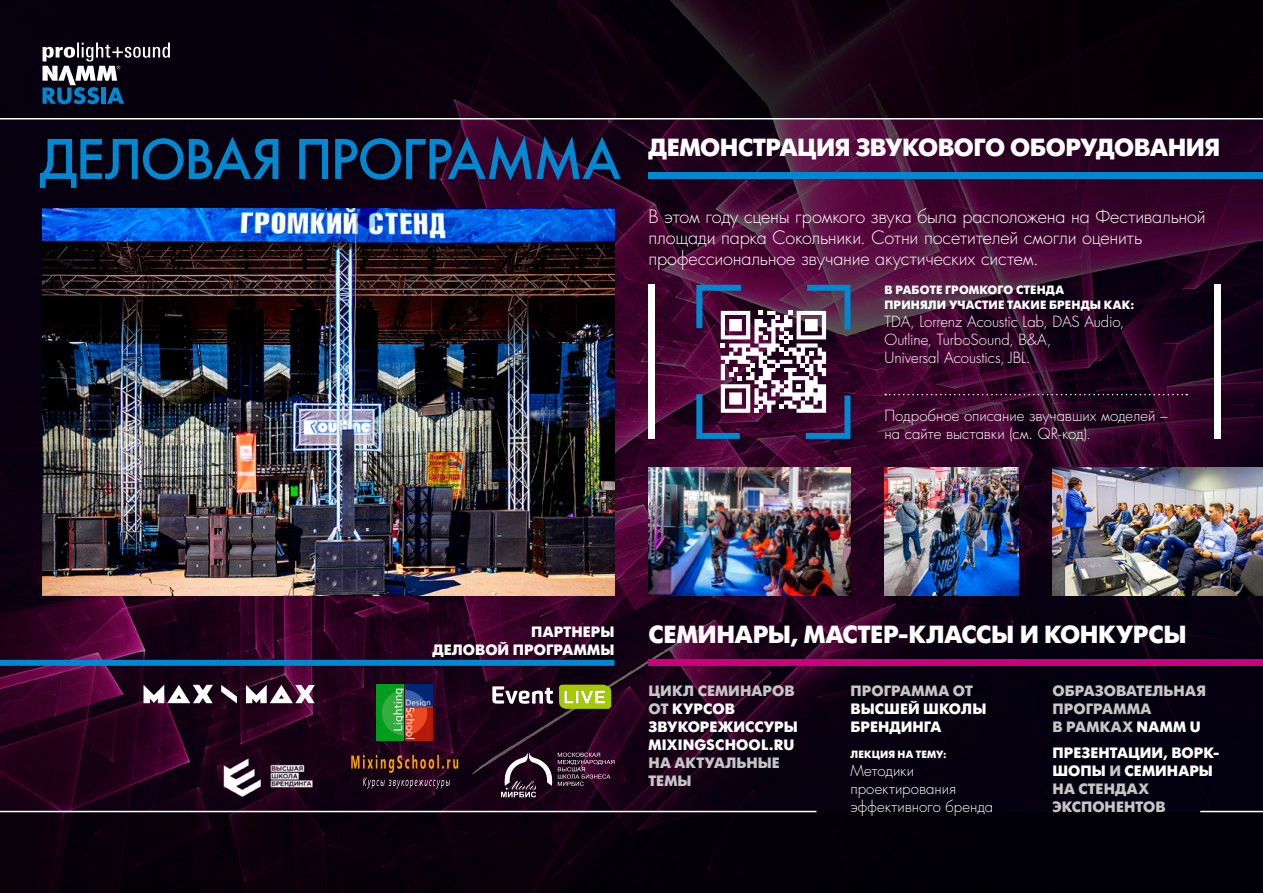
<style>
.page{position:relative;width:1263px;height:893px;background:#fff}
.page>*{position:absolute;margin:0;border:0;box-sizing:border-box;transform-origin:0 0}
.t1{font:60px "Futura Medium C";letter-spacing:-.035em;color:#0088d1}
.t2{font:700 24.75px "Futura Futuris C";letter-spacing:-.015em;color:#fff}
.t3{font:18px/21px "Favorit Light C";letter-spacing:-.01em;color:#fff}
.t4{font:15px/18px "Favorit Light C";color:#fff}
.t5{font:700 15px/18px "Futura Futuris C";letter-spacing:.005em;color:#fff}
.t6{font:700 15px/18px "Futura Futuris C";letter-spacing:.005em;color:#c5c5c5}
.t7{font:700 12px/15px "Futura Futuris C";letter-spacing:.015em;color:#fff}
.t8{font:700 10.5px "Futura Futuris C";letter-spacing:.02em;color:#fff}
.s1{color:#c5c5c5}
.s2{color:#fff}
</style>
<div class="page">
<img style="left:0;top:119px;width:1263px;height:693px">
<svg style="left:0;top:0;width:1263px;height:118px;background:#0a010b"></svg>
<svg style="left:43px;top:43px;width:127px;height:61px;background:#353e4f"></svg>
<div style="left:0;top:812px;width:1263px;height:81px;background:#040008"></div>
<hr style="left:0;top:811px;width:816px;height:1px;background:#fff">
<hr style="left:1200px;top:811px;width:63px;height:1px;background:#fff">
<div style="left:648px;top:173px;width:615px;height:6px;background:#0088d1"></div>
<div style="left:0;top:660px;width:614px;height:6px;background:#0088d1"></div>
<div style="left:648px;top:285px;width:6px;height:154px;background:#fff"></div>
<div style="left:1214px;top:285px;width:6px;height:154px;background:#fff"></div>
<div style="left:648px;top:660px;width:615px;height:6px;background:#cb007c"></div>
<svg style="left:885px;top:394px;width:302px;height:1px"></svg>
<svg style="left:696px;top:285px;width:154px;height:154px"></svg>
<img style="left:43px;top:209px;width:571px;height:386px">
<img style="left:648px;top:467px;width:202px;height:128px">
<img style="left:884px;top:467px;width:134px;height:128px">
<img style="left:1053px;top:467px;width:210px;height:128px">
<img style="left:377px;top:685px;width:56px;height:55px">
<svg style="left:558px;top:753px;width:56px;height:33px;background:#492841"></svg>
<svg style="left:501px;top:752px;width:51px;height:45px;background:#4c3a4a"></svg>
<svg style="left:351px;top:755px;width:107px;height:34px;background:#41201e"></svg>
<svg style="left:221px;top:685px;width:16px;height:18px"></svg>
<svg style="left:246px;top:685px;width:69px;height:18px"></svg>
<svg style="left:144px;top:685px;width:69px;height:18px"></svg>
<svg style="left:492px;top:686px;width:61px;height:18px"></svg>
<svg style="left:559px;top:685px;width:52px;height:24px"></svg>
<img style="left:214px;top:752px;width:107px;height:47px">
<h1 class="t1" style="left:39px;top:125px;width:138px">Делова</h1>
<h1 class="t1" style="left:252px;top:125px;width:363px">я программа</h1>
<h2 class="t2" style="left:648px;top:134px;width:573px">ДЕМОНСТРАЦИЯ ЗВУКОВОГО ОБОРУДОВАНИЯ</h2>
<p class="t3" style="left:648px;top:206px;width:559px">В этом году сцены громкого звука была расположена на Фестивальной площади парка Сокольники. Сотни посетителей смогли оценить профессиональное звучание акустических систем.</p>
<p class="t7" style="left:884px;top:282px;width:251px">В РАБОТЕ ГРОМКОГО СТЕНДА<br>ПРИНЯЛИ УЧАСТИЕ ТАКИЕ БРЕНДЫ КАК:</p>
<p class="t4" style="left:884px;top:312px;width:241px">TDA, Lorrenz Acoustic Lab, DAS Audio,<br>Outline, TurboSound, B&amp;A,<br>Universal Acoustics, JBL.</p>
<p class="t4" style="left:884px;top:406px;width:284px">Подробное описание звучавших моделей – на сайте выставки (см. QR-код).</p>
<p class="t5" style="left:432px;top:623px;width:184px;text-align:right">ПАРТНЕРЫ<br>ДЕЛОВОЙ ПРОГРАММЫ</p>
<h2 class="t2" style="left:648px;top:621px;width:540px">СЕМИНАРЫ, МАСТЕР-КЛАСС Ы И КОНКУРС Ы</h2>
<p class="t5" style="left:648px;top:682px;width:151px"><span class="s1">ЦИКЛ СЕМИНАРОВ<br>ОТ</span> КУРСОВ<br>ЗВУКОРЕЖИССУРЫ<br>MIXINGSCHOOL.RU</p>
<p class="t6" style="left:648px;top:754px;width:133px">НА АКТУАЛЬНЫЕ<br>ТЕМЫ</p>
<p class="t6" style="left:850px;top:682px;width:123px">ПРОГРАММА ОТ</p>
<p class="t5" style="left:850px;top:700px;width:137px">ВЫСШЕЙ ШКОЛЫ<br>БРЕНДИНГА</p>
<p class="t8" style="left:850px;top:749px;width:98px">ЛЕКЦИЯ НА ТЕМУ:</p>
<p class="t4" style="left:850px;top:762px;width:144px">Методики проектирования эффективного бренда</p>
<p class="t6" style="left:1052px;top:682px;width:155px">ОБРАЗОВАТЕЛЬНАЯ<br>ПРОГРАММА<br>В РАМКАХ <span class="s2">NAMMU</span></p>
<p class="t5" style="left:1052px;top:744px;width:169px">ПРЕЗЕНТАЦИИ, ВОРК-<br>ШОПЫ <span class="s1">И</span> СЕМИНАРЫ<br><span class="s1">НА СТЕНДАХ<br>ЭКС</span></p>
<p class="t6" style="left:1081px;top:798px;width:84px">ПОНЕНТОВ</p>
</div>
